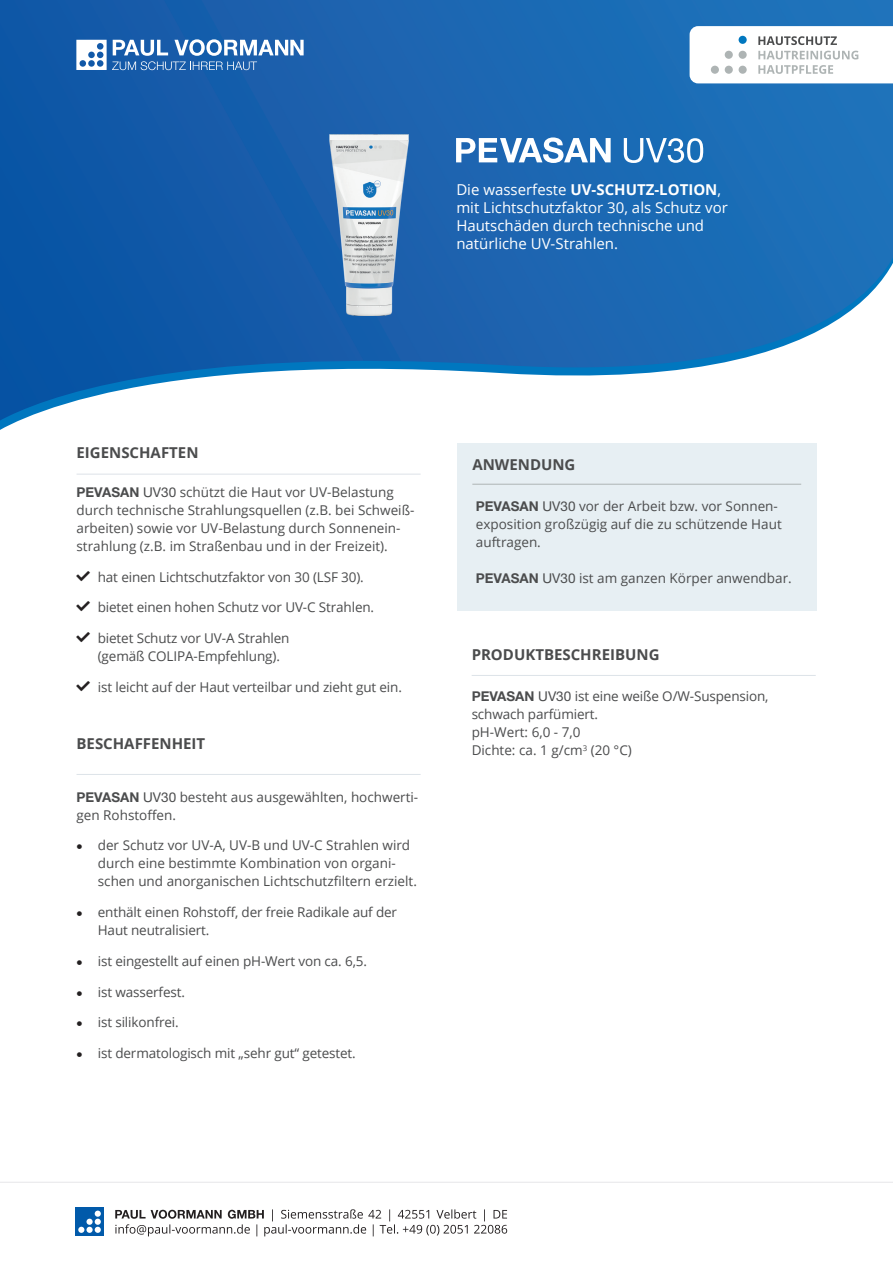
<style>
.page{position:relative;width:893px;height:1263px;background:#fff}
.page>*{position:absolute;margin:0;border:0;box-sizing:border-box;transform-origin:0 0}
.t1{font:15px/18px "Open Sans";color:#fff}
.t2{font:700 15px "Open Sans";color:#4b4c4d}
.t3{font:13.5px/18px "Open Sans";color:#4b4c4d}
.s1{font-weight:700}
.s2{font-family:"Helvetica Neue LT Std";font-weight:700}
.s3{font-family:"Helvetica Neue LT Std"}
.s4{font-family:"Entypo";color:#231f20}
</style>
<div class="page">
<img style="left:0;top:0;width:893px;height:420px">
<svg style="left:690px;top:26px;width:203px;height:57px"></svg>
<div style="left:457px;top:443px;width:359px;height:168px;background:#e7eff3"></div>
<hr style="left:472px;top:484px;width:329px;height:1px;background:#aeb4b4">
<hr style="left:77px;top:474px;width:344px;height:1px;background:#dde3e8">
<hr style="left:77px;top:774px;width:344px;height:1px;background:#dde3e8">
<svg style="left:76px;top:39px;width:228px;height:31px"></svg>
<svg style="left:0;top:1182px;width:893px;height:55px"></svg>
<div style="left:75px;top:1207px;width:29px;height:29px;background:#015aaa"></div>
<div style="left:86px;top:1227px;width:7px;height:6px;background:#fff;border-radius:50%"></div>
<svg style="left:78px;top:1227px;width:6px;height:6px"></svg>
<svg style="left:95px;top:1219px;width:6px;height:14px"></svg>
<div style="left:86px;top:1219px;width:7px;height:6px;background:#fff;border-radius:50%"></div>
<div style="left:95px;top:1210px;width:6px;height:7px;background:#fff;border-radius:50%"></div>
<svg style="left:115px;top:1209px;width:392px;height:27px"></svg>
<hr style="left:472px;top:675px;width:344px;height:1px;background:#dde3e8">
<img style="left:316px;top:121px;width:92px;height:194px">
<svg style="left:456px;top:137px;width:155px;height:26px"></svg>
<svg style="left:624px;top:138px;width:79px;height:25px"></svg>
<p class="t1" style="left:456px;top:180px;width:273px">Die wasserfeste <span class="s1">UV-SCHUTZ-LOTION</span>, mit Lichtschutzfaktor 30, als Schutz vor Hautschäden durch technische und natürliche UV-Strahlen.</p>
<p class="t2" style="left:77px;top:442px;width:123px">EIGENSCHAFTEN</p>
<p class="t3" style="left:77px;top:483px;width:339px"><span class="s2">PEVASAN</span> <span class="s3">UV30</span> schützt die Haut vor UV-Belastung durch technische Strahlungsquellen (z.B. bei Schweiß&shy;arbeiten) sowie vor UV-Belastung durch Sonnenein&shy;strahlung (z.B. im Straßenbau und in der Freizeit).</p>
<p class="t3" style="left:98px;top:567px;width:268px">hat einen Lichtschutzfaktor von 30 (LSF 30).</p>
<p class="t3" style="left:98px;top:598px;width:278px">bietet einen hohen Schutz vor UV-C Strahlen.</p>
<p class="t3" style="left:98px;top:629px;width:193px">bietet Schutz vor UV-A Strahlen (gemäß COLIPA-Empfehlung).</p>
<p class="t3" style="left:98px;top:678px;width:306px">ist leicht auf der Haut verteilbar und zieht gut ein.</p>
<p class="t2" style="left:77px;top:733px;width:130px">BESCHAFFENHEIT</p>
<p class="t3" style="left:77px;top:787px;width:343px"><span class="s2">PEVASAN</span> <span class="s3">UV30</span> besteht aus ausgewählten, hochwerti&shy;gen Rohstoffen.</p>
<p class="t3" style="left:98px;top:836px;width:321px;text-indent:-21px"><span class="s4">}</span> der Schutz vor UV-A, UV-B und UV-C Strahlen wird durch eine bestimmte Kombination von organi&shy;schen und anorganischen Lichtschutzfiltern erzielt.</p>
<p class="t3" style="left:98px;top:903px;width:301px;text-indent:-21px"><span class="s4">}</span> enthält einen Rohstoff, der freie Radikale auf der<br>Haut neutralisiert.</p>
<p class="t3" style="left:77px;top:951px;width:292px"><span class="s4">}</span> ist eingestellt auf einen pH-Wert von ca. 6,5.</p>
<p class="t3" style="left:77px;top:982px;width:110px"><span class="s4">}</span> ist wasserfest.</p>
<p class="t3" style="left:77px;top:1013px;width:104px"><span class="s4">}</span> ist silikonfrei.</p>
<p class="t3" style="left:77px;top:1044px;width:281px"><span class="s4">}</span> ist dermatologisch mit „sehr gut“ getestet.</p>
<p class="t2" style="left:472px;top:454px;width:105px">ANWENDUNG</p>
<p class="t3" style="left:476px;top:496px;width:307px"><span class="s2">PEVASAN</span> <span class="s3">UV30</span> vor der Arbeit bzw. vor Sonnen&shy;exposition großzügig auf die zu schützende Haut auftragen.</p>
<p class="t3" style="left:476px;top:568px;width:317px"><span class="s2">PEVASAN</span> <span class="s3">UV30</span> ist am ganzen Körper anwendbar.</p>
<p class="t2" style="left:472px;top:643px;width:189px">PRODUKTBESCHREIBUNG</p>
<p class="t3" style="left:472px;top:687px;width:298px"><span class="s2">PEVASAN</span> <span class="s3">UV30</span> ist eine weiße O/W-Suspension, schwach parfümiert.</p>
<p class="t3" style="left:472px;top:723px;width:110px">pH-Wert: 6,0 - 7,0</p>
<p class="t3" style="left:472px;top:741px;width:162px">Dichte: ca. 1 g/cm<sup>3</sup> (20 °C)</p>
</div>
